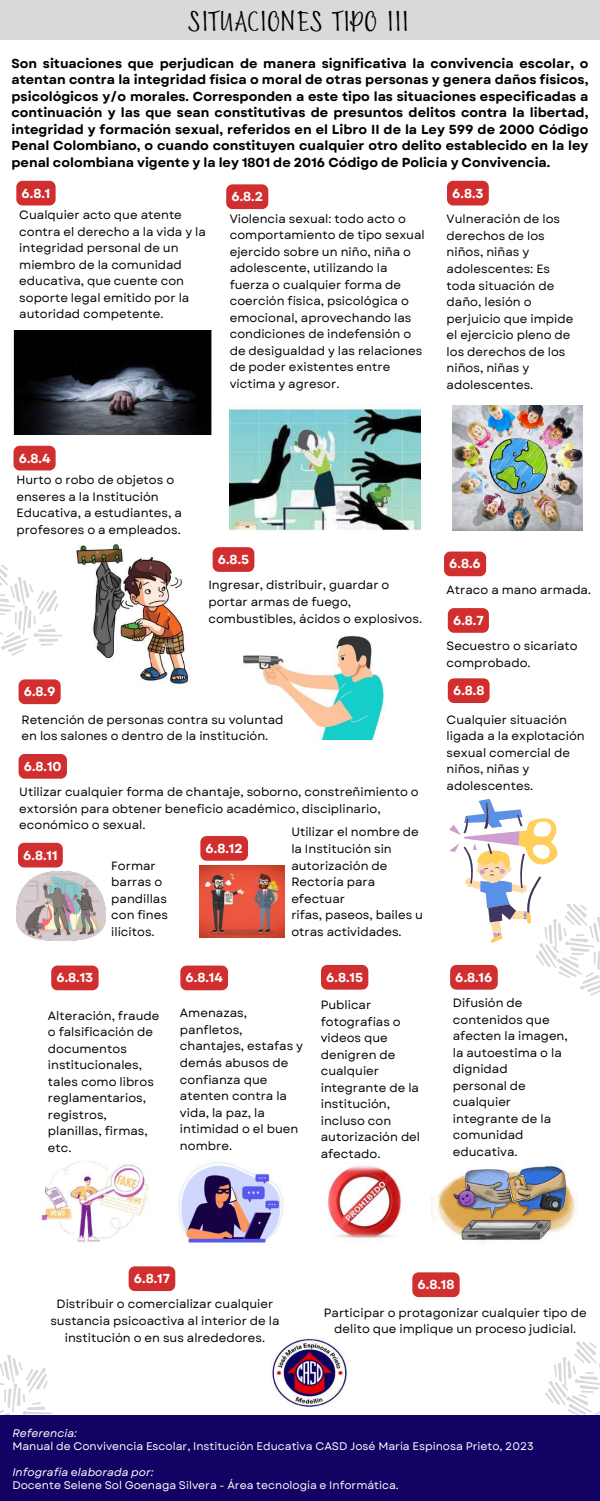
<style>
.page{position:relative;width:600px;height:1501px;background:#fff}
.page>*{position:absolute;margin:0;border:0;box-sizing:border-box;transform-origin:0 0}
.t1{font:25.9px "Nefelibata Script";color:#000}
.t2{font:700 13px/16.5px "Garet";color:#000;text-align:justify}
.t3{font:700 13px "Garet";color:#fff}
.t4{font:12px/16.5px "Garet";color:#000}
.t5{font:11px/12.8px "Garet";color:#fff}
.t6{font:italic 11px "Garet";color:#fff}
.s1{font-style:italic}
</style>
<div class="page">
<div style="left:0;top:0;width:600px;height:39px;background:#d9d9d9"></div>
<img style="left:452px;top:405px;width:131px;height:125px">
<img style="left:230px;top:405px;width:190px;height:125px">
<img style="left:13px;top:330px;width:198px;height:105px">
<img style="left:75px;top:544px;width:115px;height:141px">
<img style="left:243px;top:635px;width:142px;height:104px">
<img style="left:16px;top:871px;width:90px;height:69px">
<img style="left:199px;top:865px;width:86px;height:72px">
<img style="left:41px;top:1161px;width:108px;height:83px">
<img style="left:179px;top:1162px;width:104px;height:84px">
<img style="left:327px;top:1166px;width:79px;height:73px">
<img style="left:432px;top:1165px;width:145px;height:78px">
<svg style="left:545px;top:1341px;width:55px;height:73px"></svg>
<svg style="left:0;top:1354px;width:52px;height:60px"></svg>
<div style="left:0;top:1414px;width:600px;height:86px;background:#120264"></div>
<img style="left:271px;top:1337px;width:77px;height:70px">
<div style="left:16px;top:181px;width:40px;height:24px;background:#d12f2f;border-radius:6px"></div>
<div style="left:226px;top:184px;width:42px;height:25px;background:#d12f2f;border-radius:6px"></div>
<div style="left:447px;top:181px;width:42px;height:24px;background:#d12f2f;border-radius:6px"></div>
<div style="left:14px;top:445px;width:42px;height:25px;background:#d12f2f;border-radius:6px"></div>
<div style="left:213px;top:547px;width:41px;height:25px;background:#d12f2f;border-radius:6px"></div>
<div style="left:444px;top:551px;width:42px;height:25px;background:#d12f2f;border-radius:6px"></div>
<div style="left:448px;top:608px;width:41px;height:24px;background:#d12f2f;border-radius:6px"></div>
<div style="left:448px;top:678px;width:42px;height:25px;background:#d12f2f;border-radius:6px"></div>
<div style="left:19px;top:679px;width:42px;height:25px;background:#d12f2f;border-radius:6px"></div>
<div style="left:19px;top:753px;width:48px;height:25px;background:#d12f2f;border-radius:6px"></div>
<div style="left:18px;top:842px;width:45px;height:25px;background:#d12f2f;border-radius:6px"></div>
<div style="left:200px;top:835px;width:48px;height:25px;background:#d12f2f;border-radius:6px"></div>
<div style="left:51px;top:965px;width:48px;height:25px;background:#d12f2f;border-radius:6px"></div>
<div style="left:180px;top:965px;width:48px;height:25px;background:#d12f2f;border-radius:6px"></div>
<div style="left:321px;top:964px;width:47px;height:25px;background:#d12f2f;border-radius:6px"></div>
<div style="left:129px;top:1266px;width:46px;height:24px;background:#d12f2f;border-radius:6px"></div>
<div style="left:412px;top:1272px;width:48px;height:24px;background:#d12f2f;border-radius:6px"></div>
<svg style="left:449px;top:799px;width:151px;height:197px"></svg>
<svg style="left:0;top:565px;width:63px;height:91px"></svg>
<h1 class="t1" style="left:189px;top:3px;width:223px">SITUACIONES TIPO III</h1>
<p class="t2" style="left:12px;top:55px;width:578px">Son situaciones que perjudican de manera significativa la convivencia escolar, o atentan contra la integridad física o moral de otras personas y genera daños físicos, psicológicos y/o morales. Corresponden a este tipo las situaciones especificadas a continuación y las que sean constitutivas de presuntos delitos contra la libertad, integridad y formación sexual, referidos en el Libro II de la Ley 599 de 2000 Código Penal Colombiano, o cuando constituyen cualquier otro delito establecido en la ley penal colombiana vigente y la ley 1801 de 2016 Código de Policía y Convivencia.</p>
<p class="t3" style="left:22px;top:184px;width:30px">6.8.1</p>
<p class="t4" style="left:19px;top:207px;width:188px">Cualquier acto que atente contra el derecho a la vida y la integridad personal de un miembro de la comunidad educativa, que cuente con soporte legal emitido por la autoridad competente.</p>
<p class="t3" style="left:452px;top:184px;width:33px">6.8.3</p>
<p class="t4" style="left:447px;top:211px;width:128px">Vulneración de los derechos de los niños, niñas y adolescentes: Es toda situación de daño, lesión o perjuicio que impide el ejercicio pleno de los derechos de los niños, niñas y adolescentes.</p>
<p class="t3" style="left:231px;top:187px;width:33px">6.8.2</p>
<p class="t4" style="left:230px;top:210px;width:197px">Violencia sexual: todo acto o comportamiento de tipo sexual ejercido sobre un niño, niña o adolescente, utilizando la fuerza o cualquier forma de coerción física, psicológica o emocional, aprovechando las condiciones de indefensión o de desigualdad y las relaciones de poder existentes entre víctima y agresor.</p>
<p class="t3" style="left:19px;top:448px;width:33px">6.8.4</p>
<p class="t4" style="left:16px;top:471px;width:167px">Hurto o robo de objetos o enseres a la Institución<br>Educativa, a estudiantes, a profesores o a empleados.</p>
<p class="t3" style="left:24px;top:682px;width:33px">6.8.9</p>
<p class="t3" style="left:218px;top:550px;width:33px">6.8.5</p>
<p class="t4" style="left:208px;top:577px;width:215px">Ingresar, distribuir, guardar o portar armas de fuego, combustibles, ácidos o explosivos.</p>
<p class="t4" style="left:22px;top:711px;width:263px">Retención de personas contra su voluntad en los salones o dentro de la institución.</p>
<p class="t3" style="left:24px;top:756px;width:39px">6.8.10</p>
<p class="t4" style="left:19px;top:783px;width:401px">Utilizar cualquier forma de chantaje, soborno, constreñimiento o extorsión para obtener beneficio académico, disciplinario, económico o sexual.</p>
<p class="t4" style="left:291px;top:824px;width:133px">Utilizar el nombre de la Institución sin autorización de<br>Rectoría para efectuar<br>rifas, paseos, bailes u otras actividades.</p>
<p class="t3" style="left:206px;top:838px;width:39px">6.8.12</p>
<p class="t3" style="left:23px;top:845px;width:36px">6.8.11</p>
<p class="t4" style="left:111px;top:857px;width:58px">Formar barras o pandillas con fines ilícitos.</p>
<p class="t3" style="left:56px;top:968px;width:38px">6.8.13</p>
<p class="t4" style="left:48px;top:1007px;width:113px">Alteración, fraude o falsificación de documentos institucionales, tales como libros reglamentarios, registros, planillas, firmas, etc.</p>
<p class="t3" style="left:186px;top:968px;width:39px">6.8.14</p>
<p class="t4" style="left:180px;top:1004px;width:125px">Amenazas, panfletos, chantajes, estafas y demás abusos de confianza que atenten contra la vida, la paz, la intimidad o el buen nombre.</p>
<p class="t3" style="left:326px;top:967px;width:38px">6.8.15</p>
<p class="t4" style="left:321px;top:996px;width:101px">Publicar fotografías o videos que denigren de cualquier integrante de la institución, incluso con autorización del afectado.</p>
<p class="t3" style="left:449px;top:554px;width:33px">6.8.6</p>
<p class="t4" style="left:447px;top:581px;width:146px">Atraco a mano armada.</p>
<p class="t3" style="left:453px;top:611px;width:32px">6.8.7</p>
<p class="t4" style="left:447px;top:638px;width:133px">Secuestro o sicariato comprobado.</p>
<p class="t3" style="left:453px;top:681px;width:33px">6.8.8</p>
<p class="t4" style="left:447px;top:711px;width:140px">Cualquier situación ligada a la explotación sexual comercial de niños, niñas y adolescentes.</p>
<p class="t3" style="left:455px;top:967px;width:39px">6.8.16</p>
<p class="t4" style="left:453px;top:994px;width:116px">Difusión de contenidos que afecten la imagen, la autoestima o la dignidad<br>personal de cualquier integrante de la comunidad educativa.</p>
<p class="t3" style="left:134px;top:1268px;width:38px">6.8.17</p>
<p class="t4" style="left:50px;top:1295px;width:231px;text-align:center">Distribuir o comercializar cualquier sustancia psicoactiva al interior de la institución o en sus alrededores.</p>
<p class="t3" style="left:418px;top:1274px;width:38px">6.8.18</p>
<p class="t4" style="left:324px;top:1303px;width:264px;text-align:center">Participar o protagonizar cualquier tipo de delito que implique un proceso judicial.</p>
<p class="t6" style="left:12px;top:1425px;width:66px">Referencia:</p>
<p class="t5" style="left:12px;top:1439px;width:523px">Manual de Convivencia Escolar, Institución Educativa CASD José María Espinosa Prieto, 2023</p>
<p class="t5" style="left:12px;top:1465px;width:388px"><span class="s1">Infografía</span> e<span class="s1">laborada por:<br></span>Docente Selene Sol Goenaga Silvera - Área tecnología e Informática.</p>
</div>
